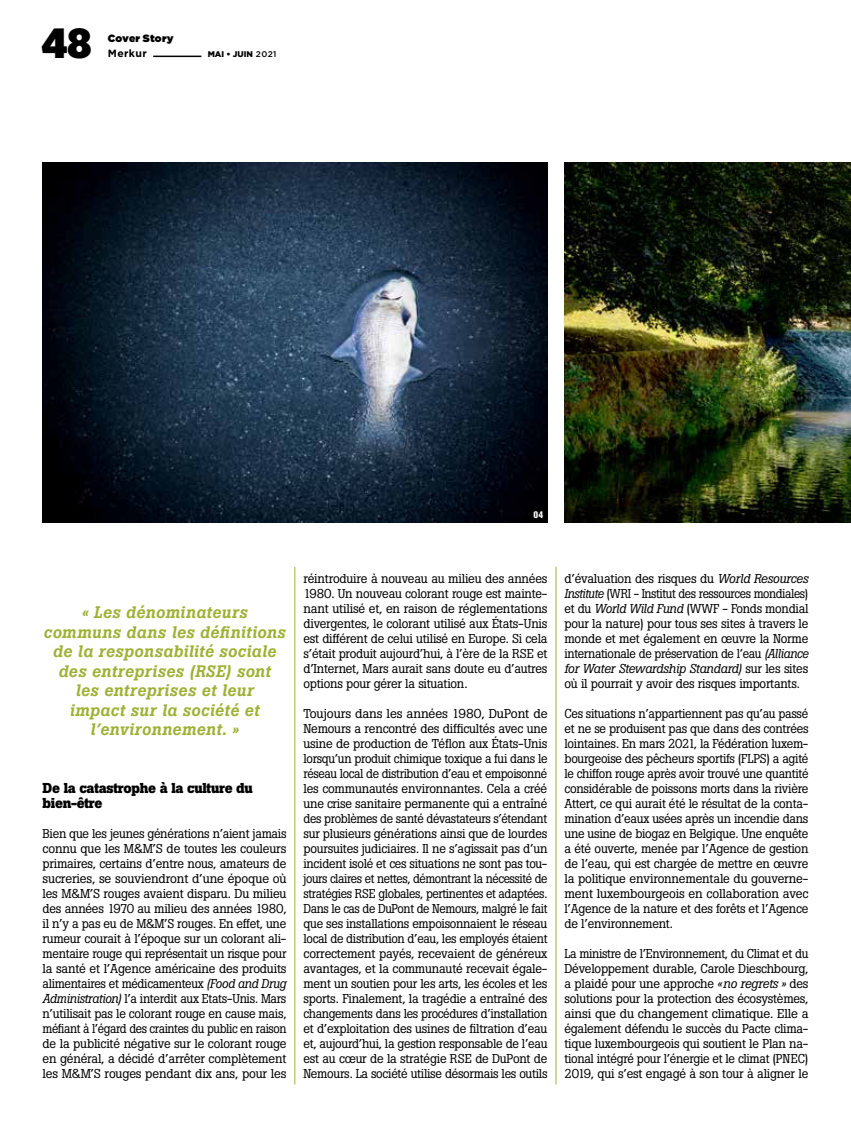
<style>
.page{position:relative;width:851px;height:1127px;background:#fff}
.page>*{position:absolute;margin:0;border:0;box-sizing:border-box;transform-origin:0 0}
.t1{font:900 42px "Gotham Narrow";color:#000}
.t2{font:italic 500 16.5px/19.5px "Boton Pro";letter-spacing:.025em;color:#9eb134;text-align:center}
.t3{font:700 14.25px/15px "Boton Pro";letter-spacing:-.02em;color:#000}
.t4{font:12.75px/15px "Boton";letter-spacing:-.02em;color:#000;text-align:justify}
.t5{font:12.75px/15px "Boton";letter-spacing:-.02em;color:#000;text-align:justify;scale:1.04 1}
.t6{font:10.5px "Gotham Ultra";letter-spacing:.02em;color:#000}
.t7{font:700 10.5px "Gotham";letter-spacing:.035em;color:#000}
.t8{font:900 condensed 9px "Swiss 721 BT";color:#fff}
.t9{font:900 8.25px "Gotham";color:#000}
.s1{font-weight:500}
.s2{font-style:italic}
</style>
<div class="page">
<hr style="left:153px;top:56px;width:48px;height:1px;background:#000">
<hr style="left:294px;top:567px;width:1px;height:517px;background:#9eb134">
<hr style="left:555px;top:567px;width:1px;height:517px;background:#9eb134">
<img style="left:564px;top:163px;width:286px;height:360px">
<img style="left:43px;top:163px;width:504px;height:360px">
<div style="left:528px;top:508px;width:19px;height:14px;background:#000"></div>
<h1 class="t1" style="left:42px;top:14px;width:51px">48</h1>
<p class="t6" style="left:108px;top:33px;width:67px">Cover Story</p>
<p class="t7" style="left:108px;top:48px;width:40px">Merkur</p>
<p class="t9" style="left:208px;top:50px;width:70px">MAI • JUIN <span class="s1">2021</span></p>
<p class="t8" style="left:533px;top:509px;width:11px">04</p>
<p class="t2" style="left:44px;top:603px;width:243px">« Les dénominateurs communs dans les définitions de la responsabilité sociale des entreprises (RSE) sont<br>les entreprises et leur<br>impact sur la société et l’environnement. »</p>
<p class="t3" style="left:43px;top:780px;width:212px">De la catastrophe à la culture du bien-être</p>
<p class="t4" style="left:43px;top:826px;width:245px">Bien que les jeunes générations n’aient jamais connu que les M&amp;M’S de toutes les couleurs primaires, certains d’entre nous, amateurs de sucreries, se souviendront d’une époque où les M&amp;M’S rouges avaient disparu. Du milieu des années 1970 au milieu des années 1980, il n’y a pas eu de M&amp;M’S rouges. En effet, une rumeur courait à l’époque sur un colorant ali&shy;mentaire rouge qui représentait un risque pour la santé et l’Agence américaine des produits alimentaires et médicamenteux <span class="s2">(Food and Drug Administration)</span> l’a interdit aux Etats-Unis. Mars n’utilisait pas le colorant rouge en cause mais, méfiant à l’égard des craintes du public en raison de la publicité négative sur le colorant rouge en général, a décidé d’arrêter complètement les M&amp;M’S rouges pendant dix ans, pour les</p>
<p class="t4" style="left:303px;top:571px;width:245px">réintroduire à nouveau au milieu des années 1980. Un nouveau colorant rouge est mainte&shy;nant utilisé et, en raison de réglementations divergentes, le colorant utilisé aux États-Unis est différent de celui utilisé en Europe. Si cela s’était produit aujourd’hui, à l’ère de la RSE et d’Internet, Mars aurait sans doute eu d’autres options pour gérer la situation.</p>
<p class="t5" style="left:303px;top:706px;width:236px">Toujours dans les années 1980, DuPont de Nemours a rencontré des difficultés avec une usine de production de Téflon aux États-Unis lorsqu’un produit chimique toxique a fui dans le réseau local de distribution d’eau et empoisonné les communautés environnantes. Cela a créé une crise sanitaire permanente qui a entraîné des problèmes de santé dévastateurs s’étendant sur plusieurs générations ainsi que de lourdes poursuites judiciaires. Il ne s’agissait pas d’un incident isolé et ces situations ne sont pas tou&shy;jours claires et nettes, démontrant la nécessité de stratégies RSE globales, pertinentes et adaptées.<br>Dans le cas de DuPont de Nemours, malgré le fait que ses installations empoisonnaient le réseau local de distribution d’eau, les employés étaient correctement payés, recevaient de généreux avantages, et la communauté recevait égale&shy;ment un soutien pour les arts, les écoles et les sports. Finalement, la tragédie a entraîné des changements dans les procédures d’installation et d’exploitation des usines de filtration d’eau et, aujourd’hui, la gestion responsable de l’eau est au cœur de la stratégie RSE de DuPont de Nemours. La société utilise désormais les outils</p>
<p class="t4" style="left:564px;top:571px;width:245px">d’évaluation des risques du <span class="s2">World Resources Institute</span> (WRI - Institut des ressources mondiales) et du <span class="s2">World Wild Fund</span> (WWF - Fonds mondial pour la nature) pour tous ses sites à travers le monde et met également en œuvre la Norme internationale de préservation de l’eau <span class="s2">(Alliance for Water Stewardship Standard)</span> sur les sites où il pourrait y avoir des risques importants.</p>
<p class="t4" style="left:564px;top:706px;width:245px">Ces situations n’appartiennent pas qu’au passé et ne se produisent pas que dans des contrées lointaines. En mars 2021, la Fédération luxem&shy;bourgeoise des pêcheurs sportifs (FLPS) a agité le chiffon rouge après avoir trouvé une quantité considérable de poissons morts dans la rivière Attert, ce qui aurait été le résultat de la conta&shy;mination d’eaux usées après un incendie dans une usine de biogaz en Belgique. Une enquête a été ouverte, menée par l’Agence de gestion de l’eau, qui est chargée de mettre en œuvre la politique environnementale du gouverne&shy;ment luxembourgeois en collaboration avec l’Agence de la nature et des forêts et l’Agence de l’environnement.</p>
<p class="t4" style="left:564px;top:946px;width:245px">La ministre de l’Environnement, du Climat et du Développement durable, Carole Dieschbourg, a plaidé pour une approche <span class="s2">«no regrets »</span> des solutions pour la protection des écosystèmes, ainsi que du changement climatique. Elle a également défendu le succès du Pacte clima&shy;tique luxembourgeois qui soutient le Plan na&shy;tional intégré pour l’énergie et le climat (PNEC)<br>2019, qui s’est engagé à son tour à aligner le</p>
</div>
